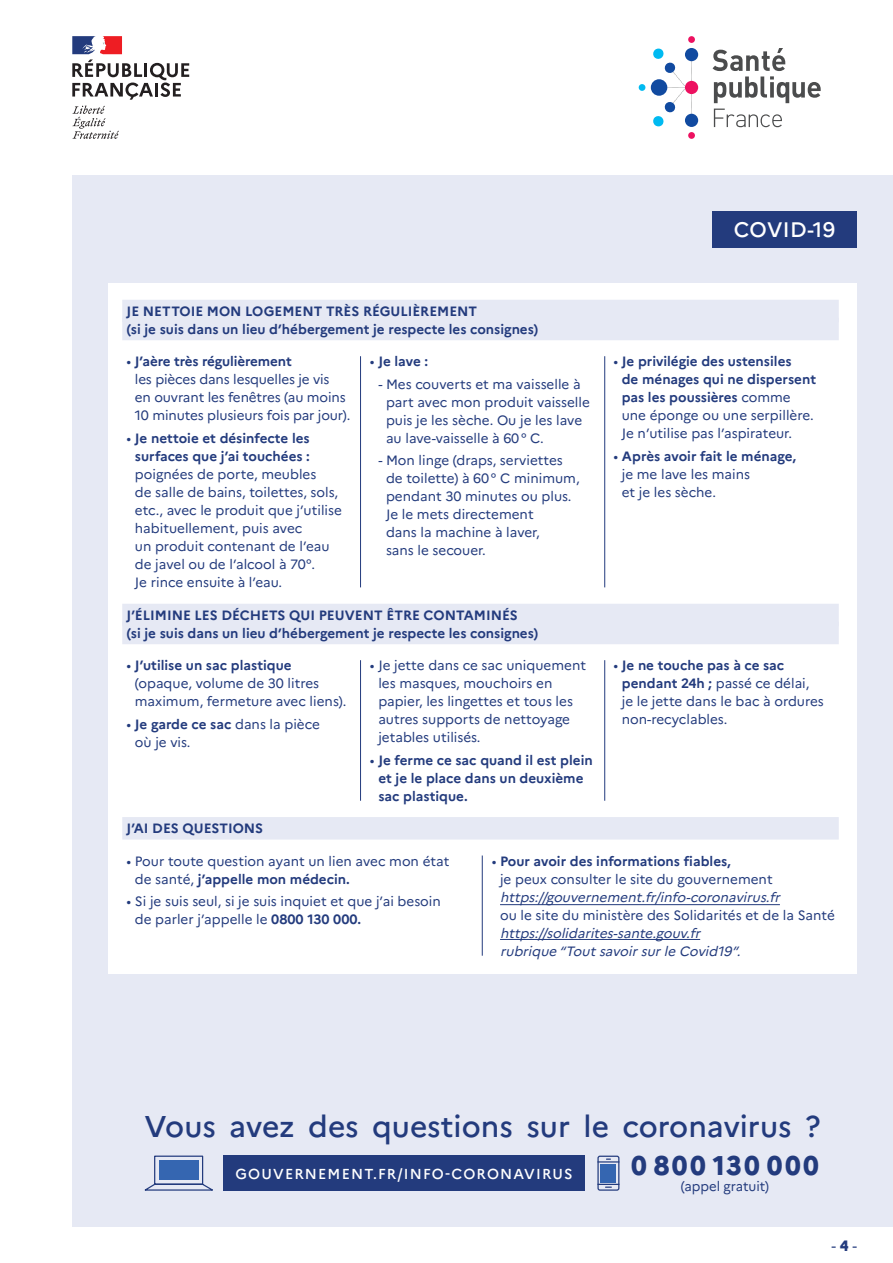
<style>
.page{position:relative;width:893px;height:1263px;background:#fff}
.page>*{position:absolute;margin:0;border:0;box-sizing:border-box;transform-origin:0 0}
.t1{font:500 30px "Marianne";color:#233b7d}
.t2{font:800 27px "Marianne";letter-spacing:.095em;color:#233b7d}
.t3{font:500 21px "Marianne";letter-spacing:.02em;color:#fff}
.t4{font:15px "Marianne";color:#233b7d}
.t5{font:500 14.4px "Marianne";letter-spacing:.08em;color:#fff}
.t6{font:13.5px/18px "Marianne";color:#233b7d}
.t7{font:700 13.5px/18px "Marianne";color:#233b7d}
.t8{font:italic 13.5px/18px "Marianne";letter-spacing:-.015em;color:#233b7d}
.s1{font-weight:700}
.s2{font-weight:400}
.s3{font-style:normal}
.s4{font-weight:700;font-style:normal}
.s5{font-weight:800}
</style>
<div class="page">
<div style="left:72px;top:175px;width:821px;height:1052px;background:#e6e9f4"></div>
<svg style="left:72px;top:106px;width:47px;height:33px"></svg>
<svg style="left:72px;top:36px;width:117px;height:64px"></svg>
<svg style="left:691px;top:61px;width:1px;height:20px"></svg>
<svg style="left:691px;top:94px;width:1px;height:20px"></svg>
<div style="left:685px;top:114px;width:13px;height:13px;background:#114aa0;border-radius:50%"></div>
<div style="left:685px;top:48px;width:13px;height:13px;background:#114aa0;border-radius:50%"></div>
<div style="left:685px;top:81px;width:13px;height:13px;background:#ed1160;border-radius:50%"></div>
<div style="left:639px;top:84px;width:6px;height:7px;background:#00baf1;border-radius:50%"></div>
<svg style="left:652px;top:48px;width:33px;height:79px"></svg>
<div style="left:688px;top:132px;width:7px;height:7px;background:#ed1160;border-radius:50%"></div>
<div style="left:688px;top:36px;width:7px;height:7px;background:#ed1160;border-radius:50%"></div>
<svg style="left:713px;top:48px;width:108px;height:55px"></svg>
<svg style="left:714px;top:109px;width:68px;height:18px"></svg>
<div style="left:712px;top:211px;width:145px;height:36px;background:#233b7d"></div>
<div style="left:108px;top:283px;width:749px;height:73px;background:#fff"></div>
<div style="left:122px;top:300px;width:717px;height:22px;background:#e6e9f4"></div>
<div style="left:122px;top:318px;width:717px;height:22px;background:#e6e9f4"></div>
<div style="left:108px;top:587px;width:749px;height:73px;background:#fff"></div>
<div style="left:122px;top:604px;width:717px;height:22px;background:#e6e9f4"></div>
<div style="left:122px;top:622px;width:717px;height:22px;background:#e6e9f4"></div>
<div style="left:108px;top:801px;width:749px;height:54px;background:#fff"></div>
<div style="left:122px;top:817px;width:717px;height:22px;background:#e6e9f4"></div>
<svg style="left:144px;top:1155px;width:69px;height:36px"></svg>
<div style="left:159px;top:1160px;width:40px;height:20px;background:#3566b1"></div>
<svg style="left:599px;top:1158px;width:18px;height:4px"></svg>
<div style="left:597px;top:1155px;width:22px;height:36px;border:1px solid #233b7d;border-radius:2px"></div>
<svg style="left:597px;top:1184px;width:22px;height:4px"></svg>
<div style="left:600px;top:1164px;width:16px;height:18px;background:#3566b1"></div>
<div style="left:223px;top:1155px;width:362px;height:36px;background:#233b7d"></div>
<div style="left:108px;top:660px;width:749px;height:141px;background:#fff"></div>
<div style="left:108px;top:356px;width:749px;height:231px;background:#fff"></div>
<hr style="left:360px;top:356px;width:1px;height:231px;background:#233b7d">
<hr style="left:604px;top:356px;width:1px;height:231px;background:#233b7d">
<hr style="left:360px;top:660px;width:1px;height:141px;background:#233b7d">
<hr style="left:604px;top:660px;width:1px;height:141px;background:#233b7d">
<div style="left:108px;top:855px;width:749px;height:119px;background:#fff"></div>
<hr style="left:500px;top:904px;width:280px;height:1px;background:#233b7d">
<hr style="left:500px;top:939px;width:200px;height:1px;background:#233b7d">
<hr style="left:482px;top:855px;width:1px;height:101px;background:#233b7d">
<p class="t3" style="left:734px;top:217px;width:103px">COVID-19</p>
<p class="t7" style="left:126px;top:302px;width:352px">JE NETTOIE MON LOGEMENT TRÈS RÉGULIÈREMENT</p>
<p class="t7" style="left:126px;top:320px;width:413px">(si je suis dans un lieu d’hébergement je respecte les consignes)</p>
<p class="t6" style="left:135px;top:352px;width:217px;text-indent:-8px">• <span class="s1">J’aère très régulièrement<br></span>les pièces dans lesquelles je vis<br>en ouvrant les fenêtres (au moins<br>10 minutes plusieurs fois par jour).</p>
<p class="t6" style="left:135px;top:429px;width:208px;text-indent:-8px">• <span class="s1">Je nettoie et désinfecte les surfaces que j’ai touchées : </span>poignées de porte, meubles<br>de salle de bains, toilettes, sols, etc., avec le produit que j’utilise habituellement, puis avec<br>un produit contenant de l’eau de javel ou de l’alcool à 70°.<br>Je rince ensuite à l’eau.</p>
<p class="t7" style="left:370px;top:352px;width:60px"><span class="s2">•</span> Je lave :</p>
<p class="t6" style="left:386px;top:375px;width:205px;text-indent:-8px">- Mes couverts et ma vaisselle à part avec mon produit vaisselle puis je les sèche. Ou je les lave au lave-vaisselle à 60° C.</p>
<p class="t6" style="left:386px;top:451px;width:195px;text-indent:-8px">- Mon linge (draps, serviettes de toilette) à 60° C minimum, pendant 30 minutes ou plus.<br>Je le mets directement<br>dans la machine à laver,<br>sans le secouer.</p>
<p class="t7" style="left:126px;top:606px;width:393px">J’ÉLIMINE LES DÉCHETS QUI PEUVENT ÊTRE CONTAMINÉS</p>
<p class="t7" style="left:126px;top:624px;width:413px">(si je suis dans un lieu d’hébergement je respecte les consignes)</p>
<p class="t6" style="left:135px;top:656px;width:213px;text-indent:-8px">• <span class="s1">J’utilise un sac plastique </span>(opaque, volume de 30 litres maximum, fermeture avec liens).</p>
<p class="t6" style="left:135px;top:715px;width:187px;text-indent:-8px">• <span class="s1">Je garde ce sac</span> dans la pièce où je vis.</p>
<p class="t7" style="left:126px;top:819px;width:138px">J’AI DES QUESTIONS</p>
<p class="t6" style="left:378px;top:656px;width:209px;text-indent:-8px">• Je jette dans ce sac uniquement les masques, mouchoirs en papier, les lingettes et tous les autres supports de nettoyage jetables utilisés.</p>
<p class="t7" style="left:378px;top:751px;width:216px;text-indent:-8px"><span class="s2">•</span> Je ferme ce sac quand il est plein et je le place dans un deuxième sac plastique.</p>
<p class="t7" style="left:622px;top:352px;width:196px;text-indent:-8px"><span class="s2">•</span> Je privilégie des ustensiles<br>de ménages qui ne dispersent pas les poussières <span class="s2">comme une éponge ou une serpillère.<br>Je n’utilise pas l’aspirateur.</span></p>
<p class="t6" style="left:622px;top:447px;width:176px;text-indent:-8px">• <span class="s1">Après avoir fait le ménage, </span>je me lave les mains<br>et je les sèche.</p>
<p class="t6" style="left:622px;top:656px;width:204px;text-indent:-8px">• <span class="s1">Je ne touche pas à ce sac pendant 24h ;</span> passé ce délai, je le jette dans le bac à ordures non-recyclables.</p>
<p class="t6" style="left:135px;top:852px;width:316px;text-indent:-8px">• Pour toute question ayant un lien avec mon état de santé, <span class="s1">j’appelle mon médecin.</span></p>
<p class="t6" style="left:135px;top:892px;width:307px;text-indent:-8px">• Si je suis seul, si je suis inquiet et que j’ai besoin de parler j’appelle le <span class="s1">0800 130 000.</span></p>
<p class="t8" style="left:500px;top:852px;width:336px;text-indent:-8px"><span class="s3">•</span> <span class="s4">Pour avoir des informations fiables,<br></span><span class="s3">je peux consulter le site du gouvernement </span>https://gouvernement.fr/info-coronavirus.fr<br><span class="s3">ou le site du ministère des Solidarités et de la Santé </span>https://solidarites-sante.gouv.fr<br>rubrique “Toutsavoirsurle Covid19”.</p>
<p class="t1" style="left:145px;top:1108px;width:678px">Vous avez des questions sur le coronavirus ?</p>
<p class="t5" style="left:235px;top:1165px;width:339px">GOUVERNEMENT.FR/INFO-CORONAVIRUS</p>
<p class="t2" style="left:631px;top:1148px;width:190px">0 800 130 000</p>
<p class="t6" style="left:681px;top:1177px;width:90px">(appel gratuit)</p>
<p class="t4" style="left:832px;top:1236px;width:27px">- <span class="s5">4</span> -</p>
</div>
